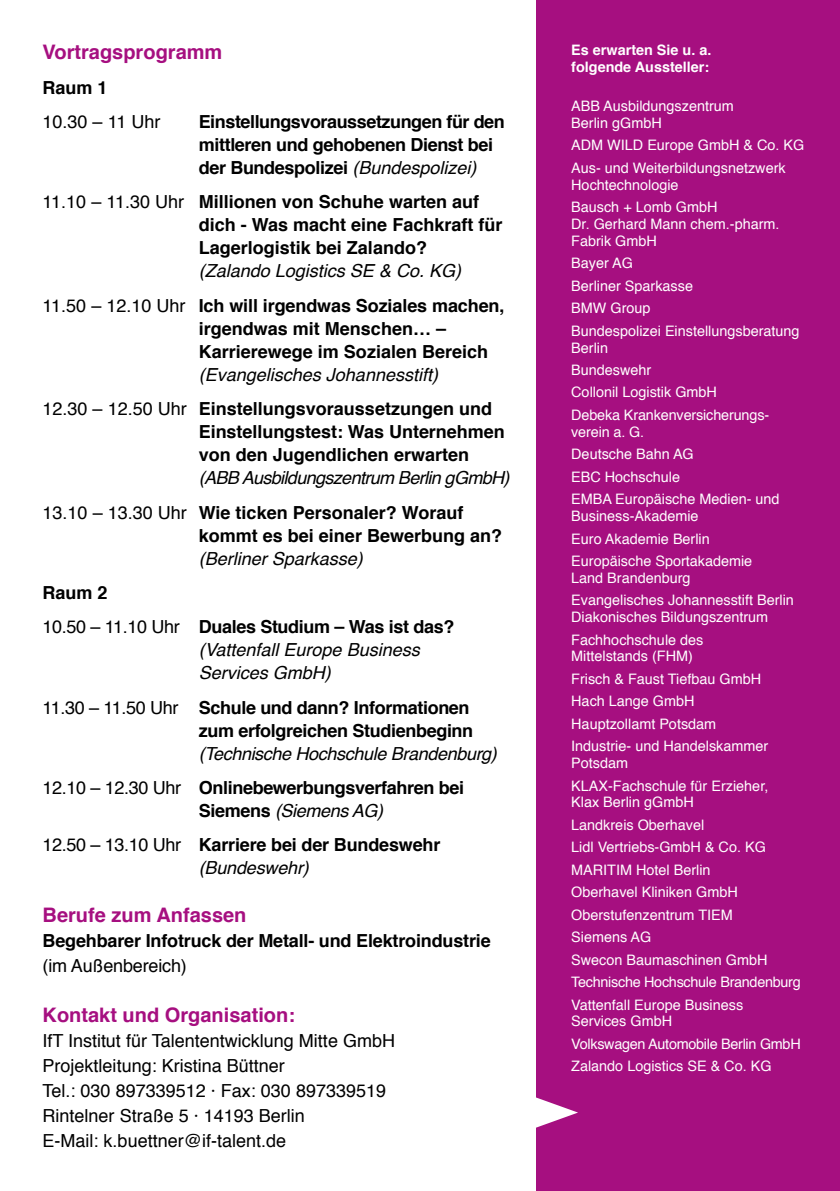
<style>
.page{position:relative;width:840px;height:1191px;background:#fff}
.page>*{position:absolute;margin:0;border:0;box-sizing:border-box;transform-origin:0 0}
.t1{font:700 20px "Helvetica";color:#a60f80}
.t2{font:700 18px/23px "Helvetica";letter-spacing:-.005em;color:#000}
.t3{font:18px/25px "Helvetica";color:#000}
.t4{font:italic 18px/34.4px "Helvetica";letter-spacing:-.02em;color:#000}
.t5{font:italic 18px/23px "Helvetica";color:#000}
.t6{font:14.4px/22.4px "Helvetica";color:#fff}
.t7{font:700 14.4px/16.8px "Helvetica";color:#fff}
.s1{font-weight:400;font-style:italic}
.s2{font-weight:400}
.s3{font-style:normal}
.s4{font-weight:700;font-style:normal}
</style>
<div class="page">
<div style="left:536px;top:0;width:303px;height:1191px;background:#a60f80"></div>
<svg style="left:536px;top:1097px;width:41px;height:31px"></svg>
<h1 class="t1" style="left:43px;top:36px;width:181px">Vortragsprogramm</h1>
<p class="t2" style="left:43px;top:76px;width:67px">Raum 1</p>
<p class="t3" style="left:43px;top:110px;width:119px">10.30 – 11 Uhr</p>
<p class="t2" style="left:199px;top:110px;width:307px">Einstellungsvoraussetzungen für den mittleren und gehobenen Dienst bei der Bundespolizei <span class="s1">(Bundespolizei)</span></p>
<p class="t2" style="left:199px;top:191px;width:305px;text-indent:-156px"><span class="s2">11.10 – 11.30 Uhr</span> Millionen von Schuhe warten auf dich - Was macht eine Fachkraft für<br>Lagerlogistik bei Zalando?</p>
<p class="t2" style="left:43px;top:254px;width:463px;line-height:34.4px;text-indent:156px"><span class="s1">(Zalando Logistics SE &amp; Co. KG)<br></span><span class="s2">11.50 – 12.10 Uhr</span> Ich will irgendwas Soziales machen,</p>
<p class="t2" style="left:199px;top:317px;width:291px">irgendwas mit Menschen… –<br>Karrierewege im Sozialen Bereich</p>
<p class="t2" style="left:43px;top:357px;width:451px;line-height:34.4px;text-indent:156px"><span class="s1">(Evangelisches Johannesstift)<br></span><span class="s2">12.30 – 12.50 Uhr</span> Einstellungsvoraussetzungen und</p>
<p class="t2" style="left:199px;top:420px;width:307px">Einstellungstest: Was Unternehmen von den Jugendlichen erwarten</p>
<p class="t4" style="left:43px;top:461px;width:468px;text-indent:156px">(ABB Ausbildungszentrum Berlin gGmbH)<br><span class="s3">13.10 – 13.30 Uhr</span> <span class="s4">Wie ticken Personaler? Worauf</span></p>
<p class="t2" style="left:199px;top:524px;width:305px">kommt es bei einer Bewerbung an?</p>
<p class="t5" style="left:199px;top:547px;width:166px">(Berliner Sparkasse)</p>
<p class="t2" style="left:43px;top:575px;width:413px;line-height:34.4px">Raum 2<br><span class="s2">10.50 – 11.10 Uhr</span> Duales Studium – Was ist das?</p>
<p class="t5" style="left:199px;top:639px;width:222px">(Vattenfall Europe Business<br>Services GmbH)</p>
<p class="t2" style="left:43px;top:696px;width:432px;text-align:right"><span class="s2">11.30 – 11.50 Uhr</span> Schule und dann? Informationen zum erfolgreichen Studienbeginn</p>
<p class="t4" style="left:43px;top:736px;width:455px;text-indent:156px">(Technische Hochschule Brandenburg)<br><span class="s3">12.10 – 12.30 Uhr</span> <span class="s4">Onlinebewerbungsverfahren bei</span></p>
<p class="t2" style="left:43px;top:793px;width:399px;line-height:34.4px;text-indent:156px">Siemens <span class="s1">(Siemens AG)<br></span><span class="s2">12.50 – 13.10 Uhr</span> Karriere bei der Bundeswehr</p>
<p class="t4" style="left:199px;top:851px;width:112px">(Bundeswehr)</p>
<h1 class="t1" style="left:43px;top:899px;width:205px">Berufe zum Anfassen</h1>
<p class="t2" style="left:43px;top:929px;width:449px">Begehbarer Infotruck der Metall- und Elektroindustrie</p>
<p class="t3" style="left:43px;top:954px;width:146px">(im Außenbereich)</p>
<h1 class="t1" style="left:43px;top:999px;width:254px">Kontakt und Organisation:</h1>
<p class="t3" style="left:43px;top:1029px;width:354px">IfT Institut für Talententwicklung Mitte GmbH Projektleitung: Kristina Büttner<br>Tel.: 030 897339512 · Fax: 030 897339519<br>Rintelner Straße 5 · 14193 Berlin<br>E-Mail: k.buettner@if-talent.de</p>
<p class="t7" style="left:571px;top:42px;width:142px">Es erwarten Sie u. a. folgende Aussteller:</p>
<p class="t6" style="left:571px;top:98px;width:164px;line-height:16.8px">ABB Ausbildungszentrum<br>Berlin gGmbH</p>
<p class="t6" style="left:571px;top:135px;width:234px">ADM WILD Europe GmbH &amp; Co. KG<br>Aus- und Weiterbildungsnetzwerk</p>
<p class="t6" style="left:571px;top:174px;width:148px">Hochtechnologie<br>Bausch + Lomb GmbH</p>
<p class="t6" style="left:571px;top:216px;width:210px;line-height:16.8px">Dr. Gerhard Mann chem.-pharm.<br>Fabrik GmbH</p>
<p class="t6" style="left:571px;top:252px;width:230px">Bayer AG<br>Berliner Sparkasse<br>BMW Group<br>Bundespolizei Einstellungsberatung</p>
<p class="t6" style="left:571px;top:337px;width:199px">Berlin<br>Bundeswehr<br>Collonil Logistik GmbH<br>Debeka Krankenversicherungs-</p>
<p class="t6" style="left:571px;top:421px;width:210px">verein a. G.<br>Deutsche Bahn AG<br>EBC Hochschule<br>EMBA Europäische Medien- und</p>
<p class="t6" style="left:571px;top:505px;width:182px">Business-Akademie<br>Euro Akademie Berlin<br>Europäische Sportakademie</p>
<p class="t6" style="left:571px;top:567px;width:224px">Land Brandenburg<br>Evangelisches Johannesstift Berlin</p>
<p class="t6" style="left:571px;top:606px;width:198px">Diakonisches Bildungszentrum<br>Fachhochschule des</p>
<p class="t6" style="left:571px;top:645px;width:198px">Mittelstands (FHM)<br>Frisch &amp; Faust Tiefbau GmbH<br>Hach Lange GmbH<br>Hauptzollamt Potsdam<br>Industrie- und Handelskammer</p>
<p class="t6" style="left:571px;top:752px;width:198px">Potsdam<br>KLAX-Fachschule für Erzieher,</p>
<p class="t6" style="left:571px;top:791px;width:231px">Klax Berlin gGmbH<br>Landkreis Oberhavel<br>Lidl Vertriebs-GmbH &amp; Co. KG<br>MARITIM Hotel Berlin<br>Oberhavel Kliniken GmbH<br>Oberstufenzentrum TIEM<br>Siemens AG<br>Swecon Baumaschinen GmbH<br>Technische Hochschule Brandenburg<br>Vattenfall Europe Business</p>
<p class="t6" style="left:571px;top:1010px;width:231px">Services GmbH<br>Volkswagen Automobile Berlin GmbH<br>Zalando Logistics SE &amp; Co. KG</p>
</div>
